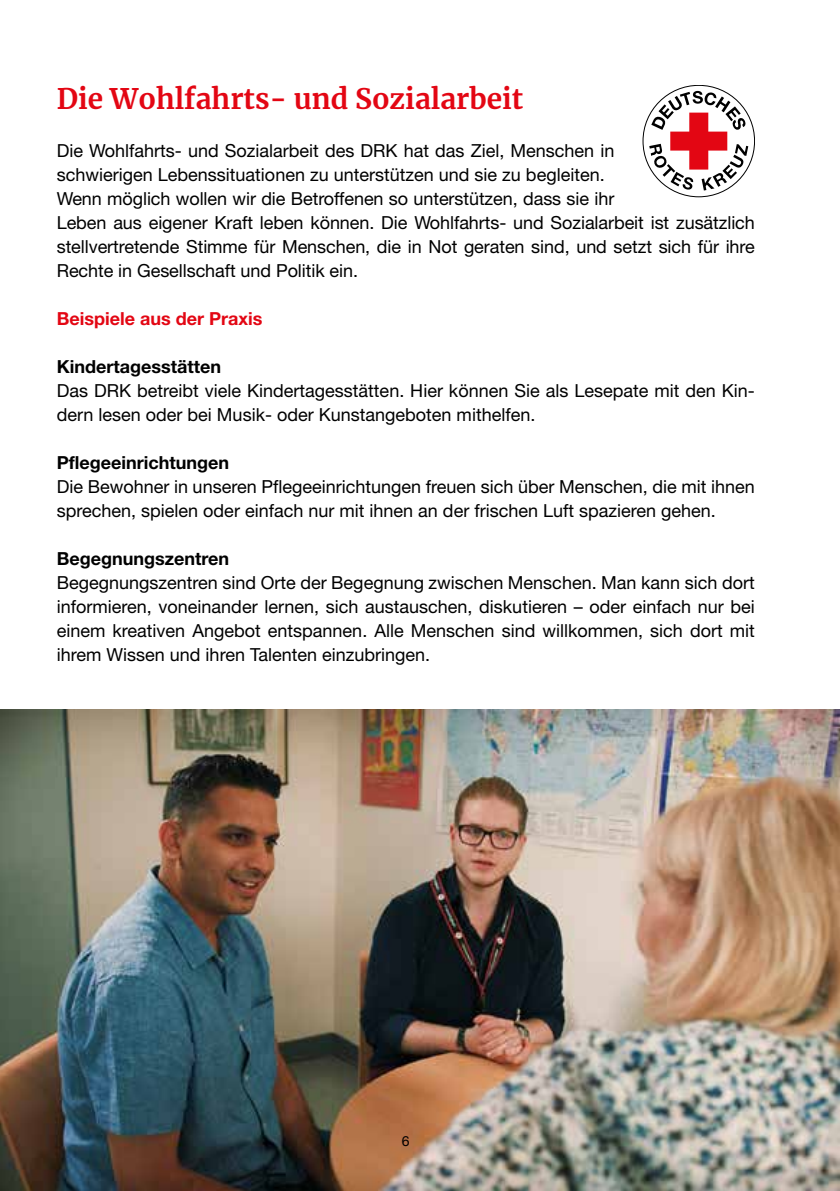
<style>
.page{position:relative;width:840px;height:1191px;background:#fff}
.page>*{position:absolute;margin:0;border:0;box-sizing:border-box;transform-origin:0 0}
.t1{font:700 28px "Merriweather";color:#e30613}
.t2{font:18px/24px "Helvetica Neue LT Pro";color:#000}
.t3{font:700 18px "Helvetica Neue LT Pro";color:#000}
.t4{font:700 18px "Helvetica Neue LT Pro";color:#e30613}
.t5{font:14px "Helvetica Neue LT Pro";color:#000}
</style>
<div class="page">
<svg style="left:642px;top:85px;width:112px;height:112px"></svg>
<svg style="left:649px;top:91px;width:98px;height:99px"></svg>
<img style="left:0;top:709px;width:839px;height:482px">
<h1 class="t1" style="left:57px;top:79px;width:468px">Die Wohlfahrts- und Sozialarbeit</h1>
<p class="t2" style="left:57px;top:138px;width:699px">Die Wohlfahrts- und Sozialarbeit des DRK hat das Ziel, Menschen in<br>schwierigen Lebenssituationen zu unterstützen und sie zu begleiten.<br>Wenn möglich wollen wir die Betroffenen so unterstützen, dass sie ihr<br>Leben aus eigener Kraft leben können. Die Wohlfahrts- und Sozialarbeit ist zusätzlich stellvertretende Stimme für Menschen, die in Not geraten sind, und setzt sich für ihre Rechte in Gesellschaft und Politik ein.</p>
<p class="t4" style="left:57px;top:308px;width:207px">Beispiele aus der Praxis</p>
<p class="t3" style="left:57px;top:356px;width:166px">Kindertagesstätten</p>
<p class="t2" style="left:57px;top:378px;width:699px">Das DRK betreibt viele Kindertagesstätten. Hier können Sie als Lesepate mit den Kin&shy;dern lesen oder bei Musik- oder Kunstangeboten mithelfen.</p>
<p class="t3" style="left:57px;top:452px;width:174px">Pflegeeinrichtungen</p>
<p class="t2" style="left:57px;top:474px;width:699px">Die Bewohner in unseren Pflegeeinrichtungen freuen sich über Menschen, die mit ihnen sprechen, spielen oder einfach nur mit ihnen an der frischen Luft spazieren gehen.</p>
<p class="t3" style="left:57px;top:547px;width:174px">Begegnungszentren</p>
<p class="t2" style="left:57px;top:570px;width:699px;text-align:justify">Begegnungszentren sind Orte der Begegnung zwischen Menschen. Man kann sich dort informieren, voneinander lernen, sich austauschen, diskutieren – oder einfach nur bei einem kreativen Angebot entspannen. Alle Menschen sind willkommen, sich dort mit ihrem Wissen und ihren Talenten einzubringen.</p>
<p class="t5" style="left:401px;top:1132px;width:9px">6</p>
</div>
